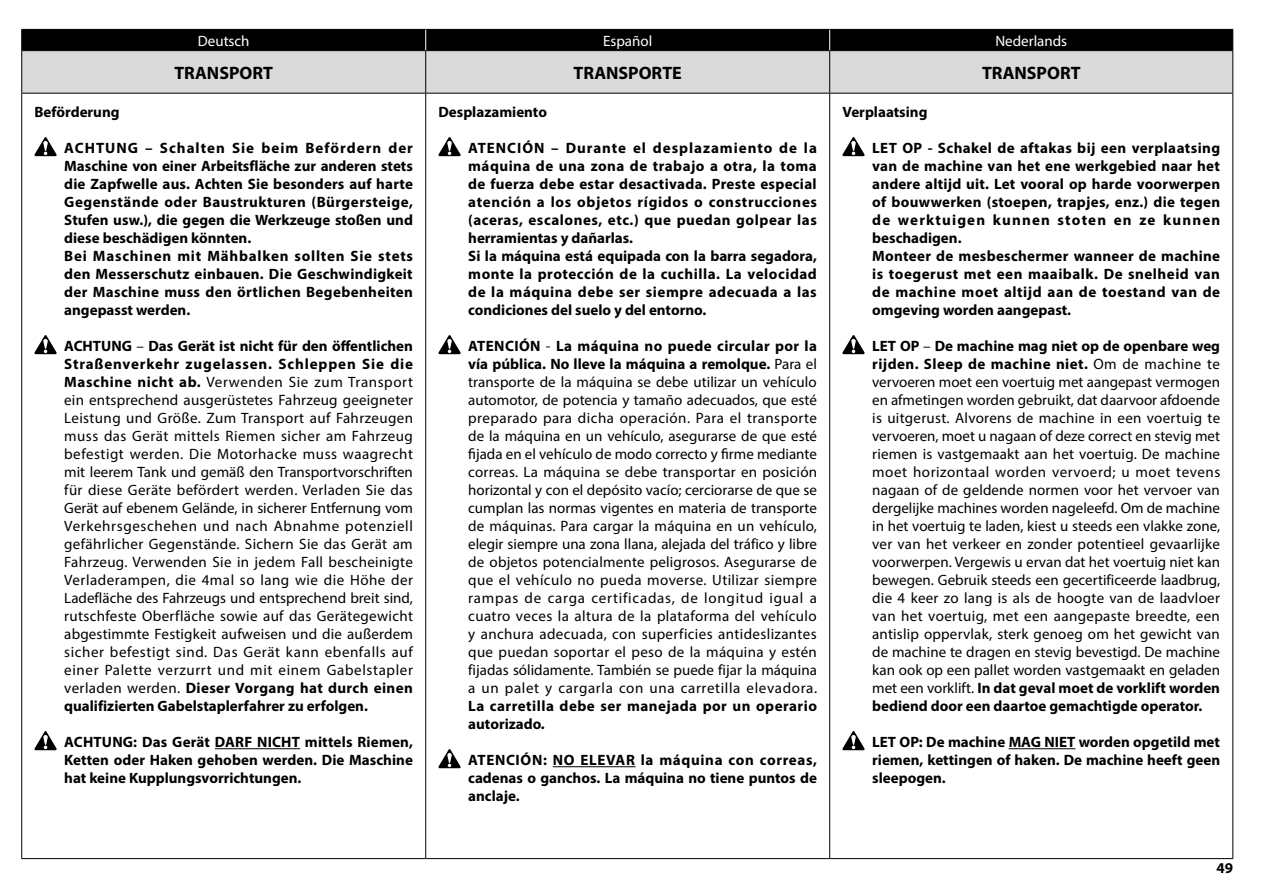
<style>
.page{position:relative;width:1263px;height:893px;background:#fff}
.page>*{position:absolute;margin:0;border:0;box-sizing:border-box;transform-origin:0 0}
.t1{font:700 18px "Myriad Pro";color:#000}
.t2{font:15px/18px "Myriad Pro";letter-spacing:.045em;color:#000;text-align:justify}
.t3{font:700 15px/18px "Myriad Pro";letter-spacing:.02em;color:#000}
.t4{font:700 15px "Myriad Pro";color:#000}
.t5{font:15px "Myriad Pro";color:#fff}
.s1{font-weight:700}
</style>
<div class="page">
<div style="left:22px;top:51px;width:1210px;height:42px;background:#dadada"></div>
<hr style="left:21px;top:51px;width:1px;height:42px;background:#000">
<hr style="left:425px;top:51px;width:1px;height:42px;background:#000">
<hr style="left:829px;top:51px;width:1px;height:42px;background:#000">
<hr style="left:1232px;top:51px;width:1px;height:42px;background:#000">
<hr style="left:21px;top:93px;width:405px;height:1px;background:#000">
<hr style="left:21px;top:94px;width:1px;height:764px;background:#000">
<hr style="left:426px;top:93px;width:404px;height:1px;background:#000">
<hr style="left:425px;top:94px;width:1px;height:764px;background:#000">
<hr style="left:830px;top:93px;width:403px;height:1px;background:#000">
<hr style="left:829px;top:94px;width:1px;height:764px;background:#000">
<hr style="left:1232px;top:94px;width:1px;height:764px;background:#000">
<svg style="left:21px;top:29px;width:1212px;height:22px;background:#010101"></svg>
<hr style="left:21px;top:858px;width:405px;height:1px;background:#000">
<hr style="left:426px;top:858px;width:404px;height:1px;background:#000">
<hr style="left:830px;top:858px;width:403px;height:1px;background:#000">
<hr style="left:215px;top:748px;width:85px;height:1px;background:#000">
<svg style="left:34px;top:137px;width:23px;height:19px"></svg>
<svg style="left:34px;top:335px;width:23px;height:19px"></svg>
<svg style="left:34px;top:731px;width:23px;height:19px"></svg>
<hr style="left:553px;top:766px;width:83px;height:1px;background:#000">
<svg style="left:438px;top:137px;width:23px;height:19px"></svg>
<svg style="left:438px;top:335px;width:23px;height:19px"></svg>
<svg style="left:438px;top:749px;width:23px;height:19px"></svg>
<hr style="left:1009px;top:748px;width:66px;height:1px;background:#000">
<svg style="left:842px;top:137px;width:22px;height:19px"></svg>
<svg style="left:842px;top:335px;width:22px;height:19px"></svg>
<svg style="left:842px;top:731px;width:22px;height:19px"></svg>
<p class="t5" style="left:198px;top:31px;width:53px">Deutsch</p>
<p class="t5" style="left:603px;top:31px;width:51px">Español</p>
<p class="t5" style="left:995px;top:31px;width:73px">Nederlands</p>
<p class="t1" style="left:174px;top:61px;width:100px">TRANSPORT</p>
<p class="t1" style="left:574px;top:61px;width:110px">TRANSPORTE</p>
<p class="t1" style="left:982px;top:61px;width:100px">TRANSPORT</p>
<p class="t4" style="left:34px;top:102px;width:87px">Beförderung</p>
<p class="t3" style="left:64px;top:139px;width:350px">ACHTUNG – Schalten Sie beim Befördern der Maschine von einer Arbeitsfläche zur anderen stets die Zapfwelle aus. Achten Sie besonders auf harte Gegenstände oder Baustrukturen (Bürgersteige, Stufen usw.), die gegen die Werkzeuge stoßen und diese beschädigen könnten.<br>Bei Maschinen mit Mähbalken sollten Sie stets den Messerschutz einbauen. Die Geschwindigkeit der Maschine muss den örtlichen Begebenheiten angepasst werden.</p>
<p class="t2" style="left:64px;top:337px;width:350px"><span class="s1">ACHTUNG</span> – <span class="s1">Das Gerät ist nicht für den öffentlichen Straßenverkehr zugelassen. Schleppen Sie die Maschine nicht ab.</span> Verwenden Sie zum Transport ein entsprechend ausgerüstetes Fahrzeug geeigneter Leistung und Größe. Zum Transport auf Fahrzeugen muss das Gerät mittels Riemen sicher am Fahrzeug befestigt werden. Die Motorhacke muss waagrecht mit leerem Tank und gemäß den Transportvorschriften für diese Geräte befördert werden. Verladen Sie das Gerät auf ebenem Gelände, in sicherer Entfernung vom Verkehrsgeschehen und nach Abnahme potenziell gefährlicher Gegenstände. Sichern Sie das Gerät am Fahrzeug. Verwenden Sie in jedem Fall bescheinigte Verladerampen, die 4mal so lang wie die Höhe der Ladefläche des Fahrzeugs und entsprechend breit sind, rutschfeste Oberfläche sowie auf das Gerätegewicht abgestimmte Festigkeit aufweisen und die außerdem sicher befestigt sind. Das Gerät kann ebenfalls auf einer Palette verzurrt und mit einem Gabelstapler verladen werden. <span class="s1">Dieser Vorgang hat durch einen qualifizierten Gabelstaplerfahrer zu erfolgen.</span></p>
<p class="t3" style="left:64px;top:733px;width:350px;text-align:justify">ACHTUNG: Das Gerät DARF NICHT mittels Riemen, Ketten oder Haken gehoben werden. Die Maschine hat keine Kupplungsvorrichtungen.</p>
<p class="t4" style="left:438px;top:102px;width:110px">Desplazamiento</p>
<p class="t3" style="left:468px;top:139px;width:350px">ATENCIÓN – Durante el desplazamiento de la máquina de una zona de trabajo a otra, la toma de fuerza debe estar desactivada. Preste especial atención a los objetos rígidos o construcciones (aceras, escalones, etc.) que puedan golpear las herramientas y dañarlas.<br>Si la máquina está equipada con la barra segadora, monte la protección de la cuchilla. La velocidad de la máquina debe ser siempre adecuada a las condiciones del suelo y del entorno.</p>
<p class="t2" style="left:468px;top:337px;width:350px"><span class="s1">ATENCIÓN</span> - <span class="s1">La máquina no puede circular por la vía pública. No lleve la máquina a remolque.</span> Para el transporte de la máquina se debe utilizar un vehículo automotor, de potencia y tamaño adecuados, que esté preparado para dicha operación. Para el transporte de la máquina en un vehículo, asegurarse de que esté fijada en el vehículo de modo correcto y firme mediante correas. La máquina se debe transportar en posición horizontal y con el depósito vacío; cerciorarse de que se cumplan las normas vigentes en materia de transporte de máquinas. Para cargar la máquina en un vehículo, elegir siempre una zona llana, alejada del tráfico y libre de objetos potencialmente peligrosos. Asegurarse de que el vehículo no pueda moverse. Utilizar siempre rampas de carga certificadas, de longitud igual a cuatro veces la altura de la plataforma del vehículo y anchura adecuada, con superficies antideslizantes que puedan soportar el peso de la máquina y estén fijadas sólidamente. También se puede fijar la máquina a un palet y cargarla con una carretilla elevadora.</p>
<p class="t3" style="left:468px;top:697px;width:350px">La carretilla debe ser manejada por un operario autorizado.</p>
<p class="t3" style="left:468px;top:751px;width:350px;text-align:justify">ATENCIÓN: NO ELEVAR la máquina con correas, cadenas o ganchos. La máquina no tiene puntos de anclaje.</p>
<p class="t4" style="left:842px;top:102px;width:87px">Verplaatsing</p>
<p class="t3" style="left:872px;top:139px;width:349px">LET OP - Schakel de aftakas bij een verplaatsing van de machine van het ene werkgebied naar het andere altijd uit. Let vooral op harde voorwerpen of bouwwerken (stoepen, trapjes, enz.) die tegen de werktuigen kunnen stoten en ze kunnen beschadigen.<br>Monteer de mesbeschermer wanneer de machine is toegerust met een maaibalk. De snelheid van de machine moet altijd aan de toestand van de omgeving worden aangepast.</p>
<p class="t2" style="left:872px;top:337px;width:350px"><span class="s1">LET OP</span> – <span class="s1">De machine mag niet op de openbare weg rijden. Sleep de machine niet.</span> Om de machine te vervoeren moet een voertuig met aangepast vermogen en afmetingen worden gebruikt, dat daarvoor afdoende is uitgerust. Alvorens de machine in een voertuig te vervoeren, moet u nagaan of deze correct en stevig met riemen is vastgemaakt aan het voertuig. De machine moet horizontaal worden vervoerd; u moet tevens nagaan of de geldende normen voor het vervoer van dergelijke machines worden nageleefd. Om de machine in het voertuig te laden, kiest u steeds een vlakke zone, ver van het verkeer en zonder potentieel gevaarlijke voorwerpen. Vergewis u ervan dat het voertuig niet kan bewegen. Gebruik steeds een gecertificeerde laadbrug, die 4 keer zo lang is als de hoogte van de laadvloer van het voertuig, met een aangepaste breedte, een antislip oppervlak, sterk genoeg om het gewicht van de machine te dragen en stevig bevestigd. De machine kan ook op een pallet worden vastgemaakt en geladen met een vorklift. <span class="s1">In dat geval moet de vorklift worden bediend door een daartoe gemachtigde operator.</span></p>
<p class="t3" style="left:872px;top:733px;width:349px;text-align:justify">LET OP: De machine MAG NIET worden opgetild met riemen, kettingen of haken. De machine heeft geen sleepogen.</p>
<p class="t3" style="left:1216px;top:859px;width:18px">49</p>
</div>
